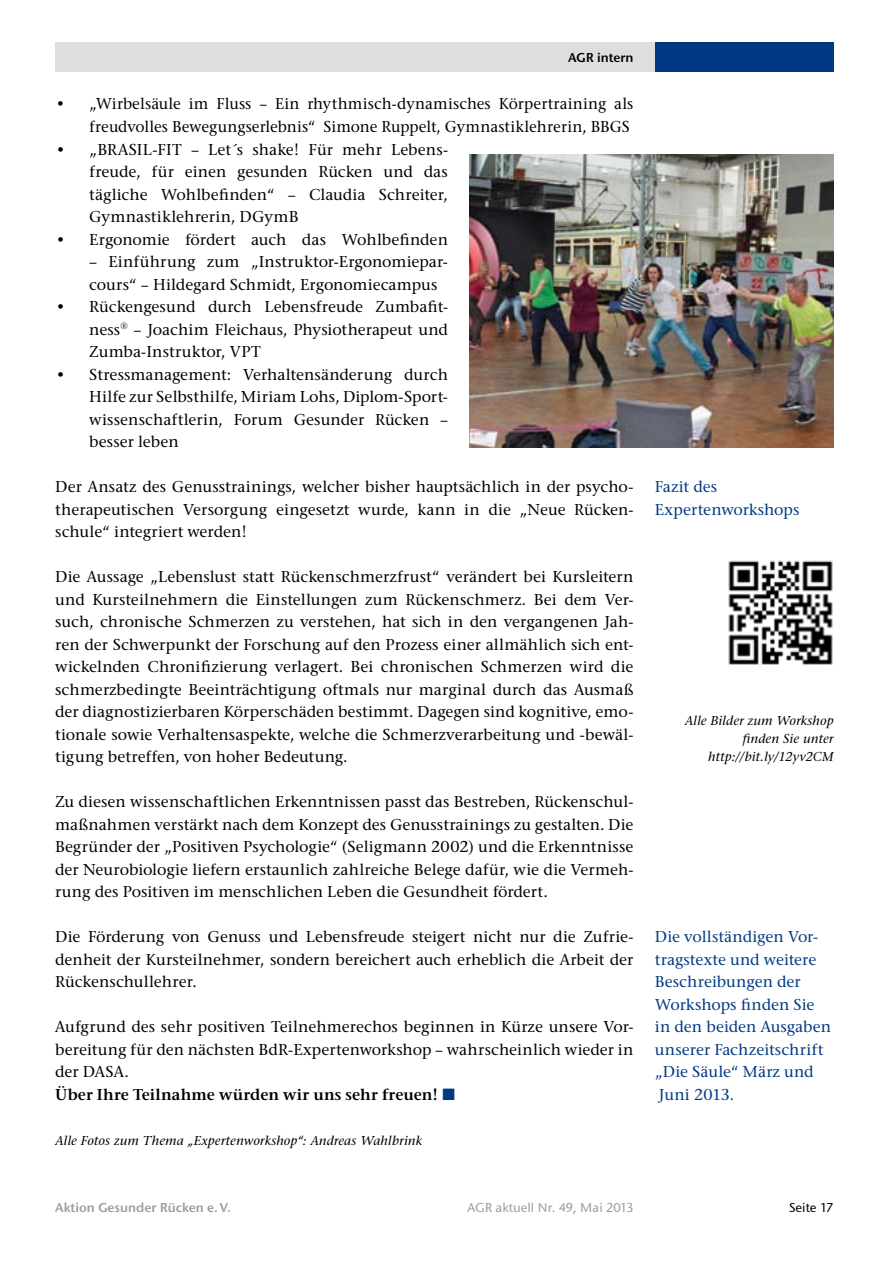
<style>
.page{position:relative;width:893px;height:1263px;background:#fff}
.page>*{position:absolute;margin:0;border:0;box-sizing:border-box;transform-origin:0 0}
.t1{font:500 16.5px/22.5px "Stone Serif Itc T";color:#000;text-align:justify}
.t2{font:500 16.5px/22.5px "Stone Serif Itc T";color:#003983}
.t3{font:16.5px "Stone Serif Itc T Semi";letter-spacing:.01em;color:#000}
.t4{font:italic 500 13.5px/18px "Stone Serif Itc T";letter-spacing:.005em;color:#000;text-align:right}
.t5{font:13.5px "Stone Sans Itc T Semi";color:#9b9c9e}
.t6{font:500 13.5px "Stone Sans Itc T";color:#9b9c9e}
.t7{font:13.5px "Stone Sans Itc T Semi";color:#000}
.t8{font:500 13.5px "Stone Sans Itc T";color:#000}
.s1{color:#003983}
</style>
<div class="page">
<div style="left:55px;top:42px;width:778px;height:30px;background:#dddedf"></div>
<div style="left:655px;top:42px;width:178px;height:30px;background:#003983"></div>
<img style="left:469px;top:154px;width:364px;height:293px">
<img style="left:728px;top:560px;width:105px;height:105px">
<p class="t7" style="left:568px;top:49px;width:67px">AGR intern</p>
<p class="t1" style="left:55px;top:93px;width:580px;text-align:right">• „Wirbelsäule im Fluss – Ein rhythmisch-dynamisches Körpertraining als freudvolles Bewegungserlebnis“ Simone Ruppelt, Gymnastiklehrerin, BBGS</p>
<p class="t1" style="left:89px;top:138px;width:360px;text-indent:-34px">• „BRASIL-FIT – Let´s shake! Für mehr Lebens&shy;freude, für einen gesunden Rücken und das tägliche Wohlbefinden“ – Claudia Schreiter, Gymnastiklehrerin, DGymB</p>
<p class="t1" style="left:55px;top:228px;width:394px">• Ergonomie fördert auch das Wohlbefinden</p>
<p class="t1" style="left:89px;top:250px;width:360px">– Einführung zum „Instruktor-Ergonomiepar&shy;cours“ – Hildegard Schmidt, Ergonomiecampus</p>
<p class="t1" style="left:89px;top:295px;width:360px;text-indent:-34px">• Rückengesund durch Lebensfreude Zumbafit&shy;ness<sup>®</sup> – Joachim Fleichaus, Physiotherapeut und Zumba-Instruktor, VPT</p>
<p class="t1" style="left:89px;top:363px;width:360px;text-indent:-34px">• Stressmanagement: Verhaltensänderung durch Hilfe zur Selbsthilfe, Miriam Lohs, Diplom-Sport&shy;wissenschaftlerin, Forum Gesunder Rücken – besser leben</p>
<p class="t1" style="left:55px;top:475px;width:580px">Der Ansatz des Genusstrainings, welcher bisher hauptsächlich in der psycho&shy;therapeutischen Versorgung eingesetzt wurde, kann in die „Neue Rücken&shy;schule“ integriert werden!</p>
<p class="t1" style="left:55px;top:565px;width:580px">Die Aussage „Lebenslust statt Rückenschmerzfrust“ verändert bei Kursleitern und Kursteilnehmern die Einstellungen zum Rückenschmerz. Bei dem Ver&shy;such, chronische Schmerzen zu verstehen, hat sich in den vergangenen Jah&shy;ren der Schwerpunkt der Forschung auf den Prozess einer allmählich sich ent&shy;wickelnden Chronifizierung verlagert. Bei chronischen Schmerzen wird die schmerzbedingte Beeinträchtigung oftmals nur marginal durch das Ausmaß der diagnostizierbaren Körperschäden bestimmt. Dagegen sind kognitive, emo&shy;tionale sowie Verhaltensaspekte, welche die Schmerzverarbeitung und -bewäl&shy;tigung betreffen, von hoher Bedeutung.</p>
<p class="t1" style="left:55px;top:790px;width:580px">Zu diesen wissenschaftlichen Erkenntnissen passt das Bestreben, Rückenschul&shy;maßnahmen verstärkt nach dem Konzept des Genusstrainings zu gestalten. Die Begründer der „Positiven Psychologie“ (Seligmann 2002) und die Erkenntnisse der Neurobiologie liefern erstaunlich zahlreiche Belege dafür, wie die Vermeh&shy;rung des Positiven im menschlichen Leben die Gesundheit fördert.</p>
<p class="t1" style="left:55px;top:925px;width:580px">Die Förderung von Genuss und Lebensfreude steigert nicht nur die Zufrie&shy;denheit der Kursteilnehmer, sondern bereichert auch erheblich die Arbeit der Rückenschullehrer.</p>
<p class="t1" style="left:55px;top:1015px;width:580px">Aufgrund des sehr positiven Teilnehmerechos beginnen in Kürze unsere Vor&shy;bereitung für den nächsten BdR-Expertenworkshop – wahrscheinlich wieder in der DASA.</p>
<p class="t3" style="left:55px;top:1084px;width:401px">Über Ihre Teilnahme würden wir uns sehr freuen! <span class="s1">■</span></p>
<p class="t4" style="left:55px;top:1131px;width:368px">Alle Fotos zum Thema „Expertenworkshop“: Andreas Wahlbrink</p>
<p class="t2" style="left:655px;top:475px;width:146px">Fazit des<br>Expertenworkshops</p>
<p class="t4" style="left:685px;top:711px;width:150px">Alle Bilder zum Workshop finden Sie unter http://bit.ly/12yv2CM</p>
<p class="t2" style="left:655px;top:925px;width:178px">Die vollständigen Vor&shy;tragstexte und weitere<br>Beschreibungen der<br>Workshops finden Sie in den beiden Ausgaben unserer Fachzeitschrift „Die Säule“ März und<br>Juni 2013.</p>
<p class="t5" style="left:55px;top:1199px;width:177px">Aktion Gesunder Rücken e.V.</p>
<p class="t6" style="left:467px;top:1200px;width:168px">AGR aktuell Nr. 49, Mai 2013</p>
<p class="t8" style="left:789px;top:1200px;width:46px">Seite 17</p>
</div>
